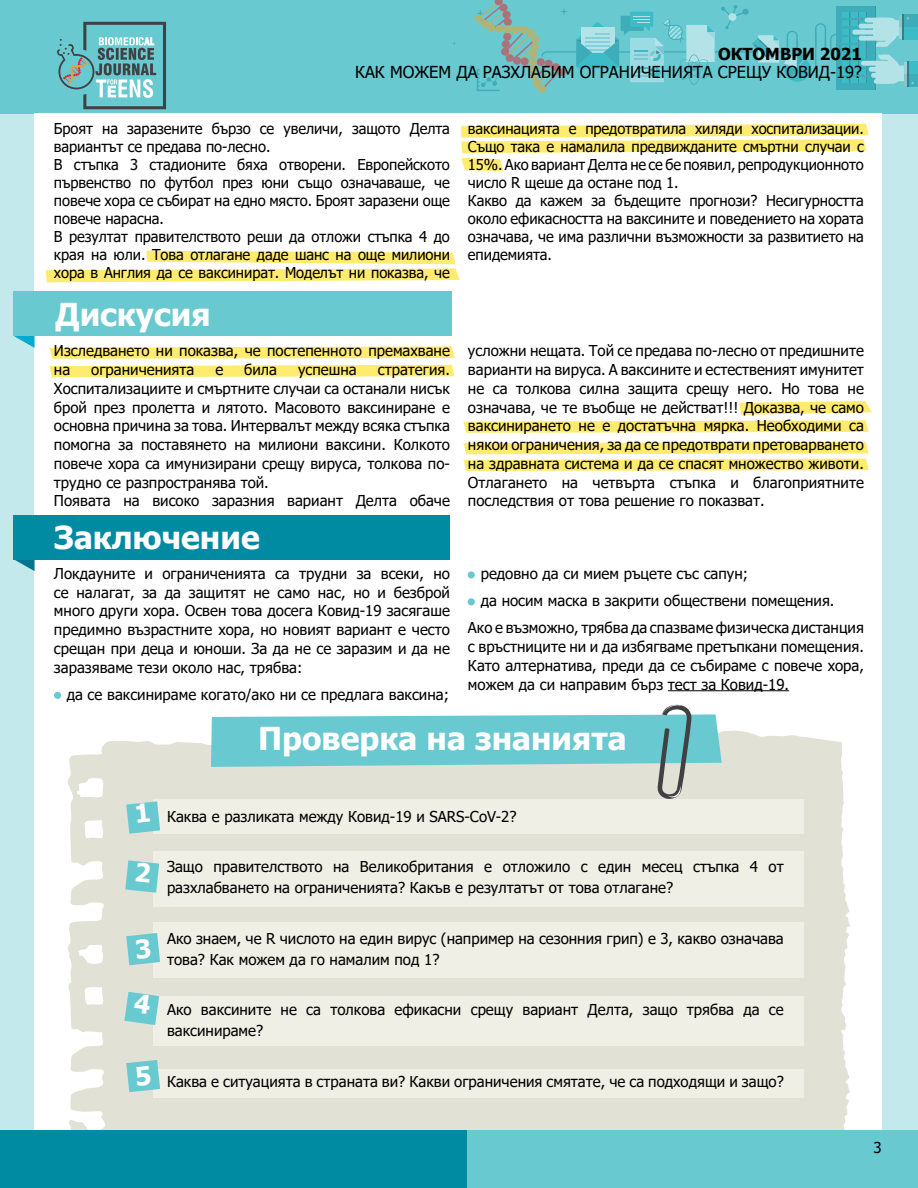
<style>
.page{position:relative;width:918px;height:1188px;background:#c3e9ec}
.page>*{position:absolute;margin:0;border:0;box-sizing:border-box;transform-origin:0 0}
.t1{font:700 31.5px "Tahoma";color:#fff}
.t2{font:16.5px "Tahoma";color:#000}
.t3{font:700 16.5px "Tahoma";color:#000}
.t4{font:15px/18.8px "Tahoma";color:#000}
</style>
<div class="page">
<div style="left:0;top:0;width:918px;height:113px;background:#68c9d0"></div>
<div style="left:34px;top:113px;width:847px;height:1028px;background:#fff"></div>
<svg style="left:867px;top:6px;width:8px;height:83px"></svg>
<div style="left:869px;top:67px;width:24px;height:5px;background:#b3e3e7;border-radius:2px"></div>
<div style="left:875px;top:61px;width:24px;height:23px;background:#b3e3e7;border-radius:6px"></div>
<div style="left:874px;top:79px;width:17px;height:5px;background:#b3e3e7;border-radius:2px"></div>
<div style="left:871px;top:73px;width:24px;height:5px;background:#b3e3e7;border-radius:2px"></div>
<div style="left:861px;top:61px;width:24px;height:5px;background:#b3e3e7;border-radius:2px"></div>
<div style="left:873px;top:18px;width:24px;height:23px;background:#b3e3e7;border-radius:6px"></div>
<div style="left:865px;top:18px;width:23px;height:5px;background:#b3e3e7;border-radius:2px"></div>
<div style="left:859px;top:24px;width:23px;height:5px;background:#b3e3e7;border-radius:2px"></div>
<div style="left:859px;top:36px;width:23px;height:5px;background:#b3e3e7;border-radius:2px"></div>
<div style="left:852px;top:30px;width:24px;height:5px;background:#b3e3e7;border-radius:2px"></div>
<svg style="left:878px;top:55px;width:40px;height:32px"></svg>
<div style="left:902px;top:14px;width:16px;height:26px;background:#3bbcc7"></div>
<div style="left:904px;top:14px;width:14px;height:13px;background:#3daeb9"></div>
<svg style="left:876px;top:14px;width:33px;height:33px"></svg>
<svg style="left:467px;top:0;width:400px;height:93px"></svg>
<svg style="left:68px;top:730px;width:778px;height:165px;background:#e4e4da"></svg>
<div style="left:68px;top:895px;width:782px;height:235px;background:#e1e1d5"></div>
<div style="left:153px;top:799px;width:651px;height:35px;background:#f0efe5"></div>
<div style="left:153px;top:922px;width:651px;height:56px;background:#f0efe5"></div>
<div style="left:153px;top:1069px;width:651px;height:29px;background:#f0efe5"></div>
<div style="left:153px;top:851px;width:651px;height:55px;background:#f0efe5"></div>
<div style="left:153px;top:996px;width:651px;height:50px;background:#f0efe5"></div>
<svg style="left:211px;top:704px;width:511px;height:95px;background:#a4d5d4"></svg>
<svg style="left:57px;top:22px;width:109px;height:87px"></svg>
<div style="left:450px;top:1130px;width:468px;height:58px;background:#68c9d0"></div>
<div style="left:0;top:1130px;width:466px;height:58px;background:#008ba3"></div>
<svg style="left:14px;top:336px;width:21px;height:12px"></svg>
<div style="left:14px;top:291px;width:438px;height:45px;background:#68c9d0"></div>
<svg style="left:50px;top:346px;width:405px;height:13px;background:#ffed80"></svg>
<svg style="left:49px;top:365px;width:406px;height:12px;background:#ffec76"></svg>
<svg style="left:463px;top:442px;width:406px;height:29px"></svg>
<svg style="left:461px;top:124px;width:408px;height:47px"></svg>
<svg style="left:463px;top:401px;width:409px;height:32px"></svg>
<svg style="left:46px;top:251px;width:413px;height:31px"></svg>
<svg style="left:15px;top:560px;width:20px;height:11px"></svg>
<div style="left:14px;top:515px;width:436px;height:45px;background:#008ba3"></div>
<hr style="left:668px;top:690px;width:121px;height:1px;background:#000">
<div style="left:54px;top:692px;width:7px;height:7px;background:#68c9d0;border-radius:50%"></div>
<div style="left:468px;top:571px;width:7px;height:8px;background:#68c9d0;border-radius:50%"></div>
<div style="left:468px;top:598px;width:7px;height:7px;background:#68c9d0;border-radius:50%"></div>
<svg style="left:126px;top:801px;width:34px;height:33px"></svg>
<svg style="left:125px;top:860px;width:34px;height:33px"></svg>
<svg style="left:124px;top:992px;width:35px;height:33px"></svg>
<svg style="left:126px;top:933px;width:34px;height:32px"></svg>
<svg style="left:126px;top:1060px;width:34px;height:32px"></svg>
<p class="t3" style="left:718px;top:43px;width:145px">ОКТОМВРИ 2021</p>
<p class="t2" style="left:355px;top:61px;width:508px">КАК МОЖЕМ ДА РАЗХЛАБИМ ОГРАНИЧЕНИЯТА СРЕЩУ КОВИД-19?</p>
<p class="t4" style="left:54px;top:120px;width:397px;line-height:18px">Броят на заразените бързо се увеличи, защото Делта вариантът се предава по-лесно.<br>В стъпка 3 стадионите бяха отворени. Европейското първенство по футбол през юни също означаваше, че повече хора се събират на едно място. Броят заразени още повече нарасна.<br>В резултат правителството реши да отложи стъпка 4 до края на юли. Това отлагане даде шанс на още милиони хора в Англия да се ваксинират. Моделът ни показва, че</p>
<p class="t4" style="left:468px;top:120px;width:397px;line-height:18px">ваксинацията е предотвратила хиляди хоспитализации.<br>Също така е намалила предвижданите смъртни случаи с 15%. Ако вариант Делта не се бе появил, репродукционното число R щеше да остане под 1.<br>Какво да кажем за бъдещите прогнози? Несигурността около ефикасността на ваксините и поведението на хората означава, че има различни възможности за развитието на епидемията.</p>
<h1 class="t1" style="left:56px;top:292px;width:157px">Дискусия</h1>
<p class="t4" style="left:54px;top:342px;width:398px">Изследването ни показва, че постепенното премахване на</p>
<p class="t4" style="left:91px;top:361px;width:105px">ограниченията</p>
<p class="t4" style="left:215px;top:361px;width:9px">е</p>
<p class="t4" style="left:244px;top:361px;width:34px">била</p>
<p class="t4" style="left:298px;top:361px;width:60px">успешна</p>
<p class="t4" style="left:54px;top:361px;width:398px;text-indent:324px">стратегия.<br>Хоспитализациите и смъртните случаи са останали нисък брой през пролетта и лятото. Масовото ваксиниране е основна причина за това. Интервалът между всяка стъпка помогна за поставянето на милиони ваксини. Колкото повече хора са имунизирани срещу вируса, толкова по&shy;трудно се разпространява той.<br>Появата на високо заразния вариант Делта обаче</p>
<h1 class="t1" style="left:54px;top:516px;width:207px">Заключение</h1>
<p class="t4" style="left:54px;top:565px;width:398px;text-align:justify">Локдауните и ограниченията са трудни за всеки, но се налагат, за да защитят не само нас, но и безброй много други хора. Освен това досега Ковид-19 засягаше предимно възрастните хора, но новият вариант е често срещан при деца и юноши. За да не се заразим и да не заразяваме тези около нас, трябва:</p>
<p class="t4" style="left:67px;top:686px;width:384px">да се ваксинираме когато/ако ни се предлага ваксина;</p>
<p class="t4" style="left:468px;top:342px;width:398px;text-align:justify">усложни нещата. Той се предава по-лесно от предишните варианти на вируса. А ваксините и естественият имунитет не са толкова силна защита срещу него. Но това не означава, че те въобще не действат!!! Доказва, че само ваксинирането не е достатъчна мярка. Необходими са някои ограничения, за да се предотврати претоварването на здравната система и да се спасят множество животи.<br>Отлагането на четвърта стъпка и благоприятните последствия от това решение го показват.</p>
<p class="t4" style="left:481px;top:565px;width:269px">редовно да си мием ръцете със сапун;</p>
<p class="t4" style="left:481px;top:592px;width:355px">да носим маска в закрити обществени помещения.</p>
<p class="t4" style="left:468px;top:619px;width:398px">Ако е възможно, трябва да спазваме физическа дистанция</p>
<p class="t4" style="left:468px;top:638px;width:398px;text-align:justify">с връстниците ни и да избягваме претъпкани помещения.<br>Като алтернатива, преди да се събираме с повече хора, можем да си направим бърз тест за Ковид-19.</p>
<h1 class="t1" style="left:258px;top:716px;width:370px">Проверка на знанията</h1>
<p class="t4" style="left:167px;top:808px;width:351px">Каква е разликата между Ковид-19 и SARS-CoV-2?</p>
<p class="t4" style="left:167px;top:857px;width:618px;line-height:21px">Защо правителството на Великобритания е отложило с един месец стъпка 4 от разхлабването на ограниченията? Какъв е резултатът от това отлагане?</p>
<p class="t4" style="left:167px;top:928px;width:618px;line-height:21px">Ако знаем, че R числото на един вирус (например на сезонния грип) е 3, какво означава това? Как можем да го намалим под 1?</p>
<p class="t4" style="left:167px;top:1000px;width:618px;line-height:21px">Ако ваксините не са толкова ефикасни срещу вариант Делта, защо трябва да се ваксинираме?</p>
<p class="t4" style="left:167px;top:1073px;width:618px">Каква е ситуацията в страната ви? Какви ограничения смятате, че са подходящи и защо?</p>
<p class="t4" style="left:874px;top:1139px;width:10px">3</p>
</div>
